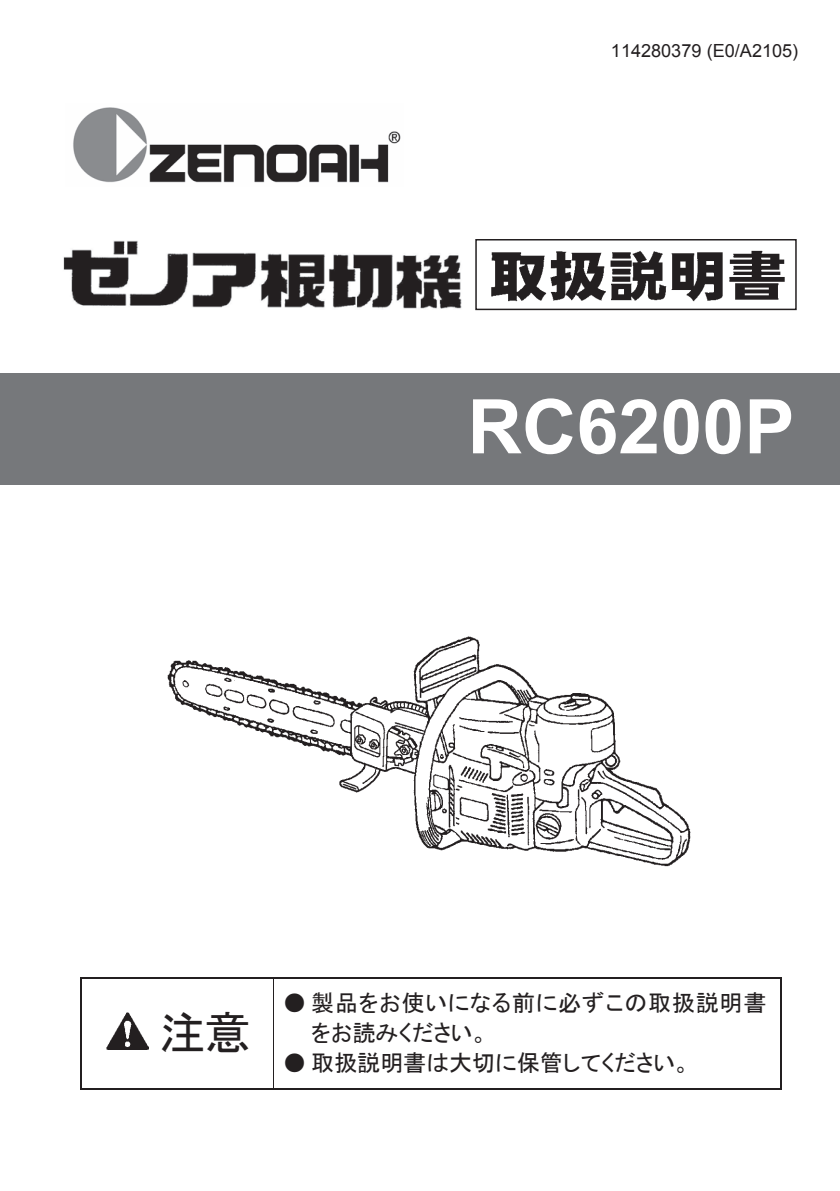
<style>
.page{position:relative;width:840px;height:1191px;background:#fff}
.page>*{position:absolute;margin:0;border:0;box-sizing:border-box;transform-origin:0 0}
.t1{font:700 75.4px "Arial";color:#fff}
.t2{font:45.8px "MS P Gothic";color:#231f20}
.t3{font:23px/30px "MS P Gothic";letter-spacing:.03em;color:#231f20}
.t4{font:23px "MS P Gothic";color:#231f20}
.t5{font:18.2px "Arial";color:#231f20}
</style>
<div class="page">
<div style="left:0;top:373px;width:839px;height:111px;background:#76787b"></div>
<hr style="left:81px;top:976px;width:192px;height:2px;background:#231f20">
<hr style="left:274px;top:976px;width:505px;height:2px;background:#231f20">
<hr style="left:80px;top:978px;width:1px;height:109px;background:#231f20">
<hr style="left:81px;top:1087px;width:192px;height:2px;background:#231f20">
<hr style="left:273px;top:978px;width:1px;height:109px;background:#231f20">
<hr style="left:274px;top:1087px;width:505px;height:2px;background:#231f20">
<hr style="left:779px;top:978px;width:2px;height:109px;background:#231f20">
<img style="left:106px;top:1013px;width:43px;height:36px">
<div style="left:475px;top:239px;width:321px;height:71px;border:2px solid #231f20"></div>
<img style="left:491px;top:250px;width:294px;height:52px">
<img style="left:63px;top:241px;width:399px;height:68px">
<img style="left:167px;top:636px;width:524px;height:231px">
<img style="left:73px;top:107px;width:328px;height:76px">
<p class="t5" style="left:610px;top:38px;width:189px">114280379 (E0/A2105)</p>
<h1 class="t1" style="left:467px;top:374px;width:328px">RC6200P</h1>
<h2 class="t2" style="left:159px;top:1009px;width:93px">注意</h2>
<p class="t3" style="left:311px;top:988px;width:456px;text-indent:-28px">● 製品をお使いになる前に必ずこの取扱説明書をお読みください。</p>
<p class="t4" style="left:283px;top:1051px;width:408px">● 取扱説明書は大切に保管してください。</p>
</div>
